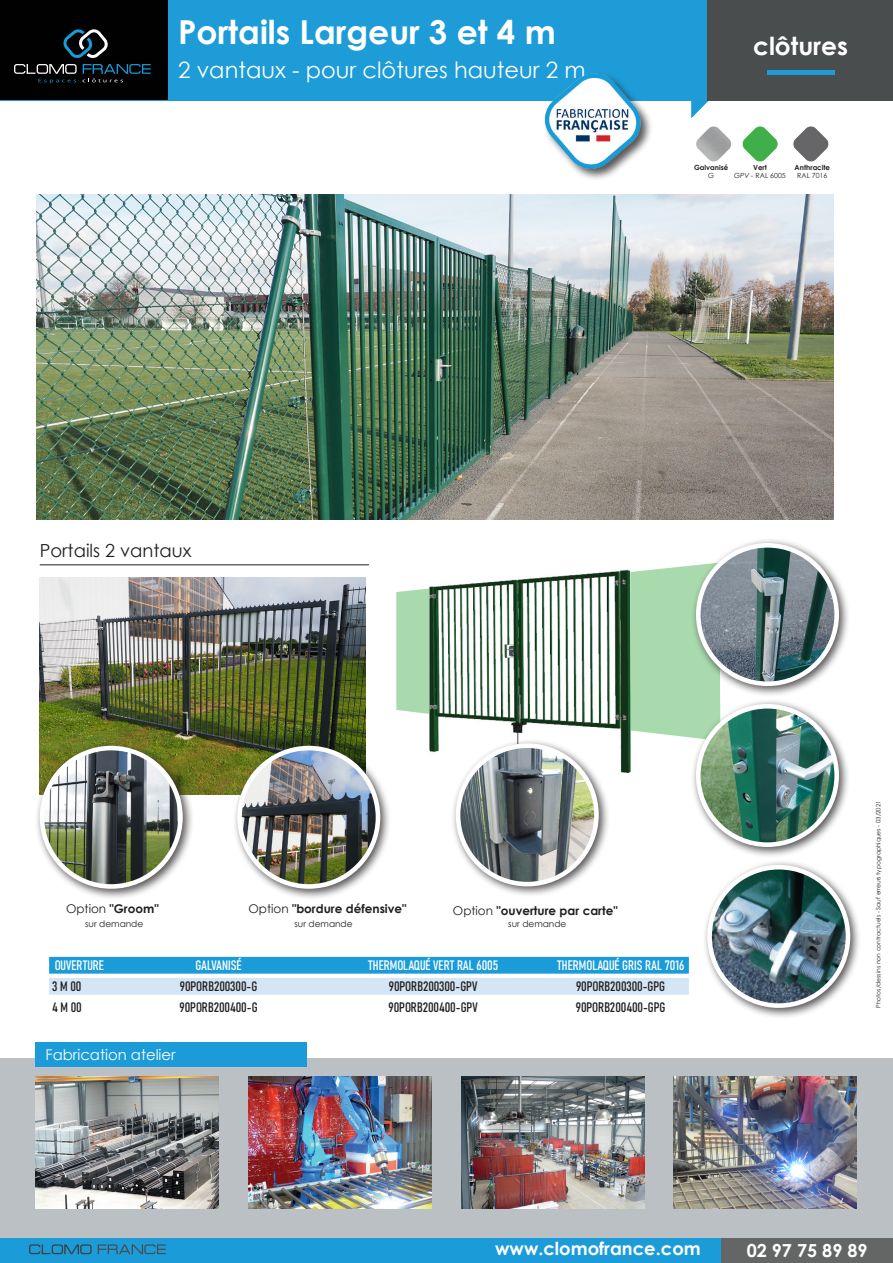
<style>
.page{position:relative;width:893px;height:1263px;background:#fff}
.page>*{position:absolute;margin:0;border:0;box-sizing:border-box;transform-origin:0 0}
.t1{font:700 33px "Century Gothic";color:#fff}
.t2{font:700 24.9px "Century Gothic";color:#fff}
.t3{font:22.5px "Century Gothic";color:#fff}
.t4{font:700 18px "Century Gothic";color:#fff}
.t5{font:18px "Century Gothic";color:#231f20}
.t6{font:14.85px "Century Gothic";color:#fff}
.t7{font:13.5px "Bahnschrift";letter-spacing:-.005em;color:#231f20}
.t8{font:13.5px "Bahnschrift";color:#fff}
.t9{font:700 12px "Century Gothic";color:#231f20}
.t10{font:9px "Century Gothic";color:#231f20}
.t11{font:700 7.05px "Century Gothic";color:#231f20}
.t12{font:7.05px "Century Gothic";color:#231f20}
.t13{font:italic 7.05px "Century Gothic";color:#231f20}
.t14{font:6px "Century Gothic";color:#231f20}
.s1{font-style:italic}
.s2{font-weight:400}
</style>
<div class="page">
<div style="left:0;top:0;width:893px;height:101px;background:#1d9cd8"></div>
<div style="left:707px;top:0;width:186px;height:101px;background:#4a4d4d"></div>
<hr style="left:767px;top:70px;width:67px;height:4px;background:#1d9cd8">
<div style="left:0;top:0;width:167px;height:100px;background:#010101"></div>
<svg style="left:14px;top:29px;width:137px;height:54px"></svg>
<svg style="left:691px;top:101px;width:17px;height:17px"></svg>
<div style="left:0;top:1235px;width:893px;height:28px;background:#1b9cd8"></div>
<svg style="left:29px;top:1244px;width:137px;height:10px"></svg>
<div style="left:721px;top:1235px;width:172px;height:28px;background:#646565"></div>
<div style="left:702px;top:860px;width:159px;height:159px;background:#231f20;opacity:.75"></div>
<img style="left:710px;top:867px;width:138px;height:138px;border-radius:69px">
<div style="left:707px;top:865px;width:143px;height:143px;border:5px solid #fff;border-radius:50%"></div>
<img style="left:429px;top:519px;width:202px;height:254px">
<div style="left:631px;top:565px;width:89px;height:173px;background:#a9daad"></div>
<div style="left:396px;top:588px;width:33px;height:126px;background:#a9daad"></div>
<hr style="left:40px;top:565px;width:329px;height:1px;background:#231f20">
<div style="left:49px;top:957px;width:640px;height:17px;background:#1b9cd8"></div>
<div style="left:49px;top:978px;width:640px;height:17px;background:#d4e5f5"></div>
<div style="left:0;top:1058px;width:893px;height:179px;background:#bbc0c4"></div>
<img style="left:36px;top:1077px;width:182px;height:132px">
<img style="left:674px;top:1077px;width:183px;height:132px">
<img style="left:461px;top:1077px;width:183px;height:132px">
<img style="left:249px;top:1077px;width:183px;height:132px">
<div style="left:35px;top:1042px;width:271px;height:24px;background:#1b9cd8"></div>
<svg style="left:742px;top:126px;width:36px;height:36px"></svg>
<svg style="left:696px;top:126px;width:35px;height:36px"></svg>
<svg style="left:793px;top:126px;width:36px;height:36px"></svg>
<img style="left:40px;top:577px;width:325px;height:217px">
<div style="left:35px;top:741px;width:159px;height:159px;background:#231f20;opacity:.75"></div>
<img style="left:42px;top:748px;width:138px;height:138px;border-radius:69px">
<div style="left:40px;top:746px;width:143px;height:143px;border:5px solid #fff;border-radius:50%"></div>
<div style="left:232px;top:741px;width:159px;height:159px;background:#231f20;opacity:.75"></div>
<img style="left:240px;top:748px;width:138px;height:138px;border-radius:69px">
<div style="left:237px;top:746px;width:143px;height:143px;border:5px solid #fff;border-radius:50%"></div>
<div style="left:691px;top:538px;width:159px;height:159px;background:#231f20;opacity:.75"></div>
<img style="left:698px;top:545px;width:139px;height:139px;border-radius:69px">
<div style="left:696px;top:543px;width:143px;height:143px;border:5px solid #fff;border-radius:50%"></div>
<div style="left:691px;top:699px;width:159px;height:159px;background:#231f20;opacity:.75"></div>
<img style="left:698px;top:706px;width:139px;height:139px;border-radius:69px">
<div style="left:696px;top:704px;width:143px;height:143px;border:5px solid #fff;border-radius:50%"></div>
<div style="left:451px;top:739px;width:159px;height:158px;background:#231f20;opacity:.75"></div>
<img style="left:458px;top:746px;width:138px;height:138px;border-radius:69px">
<div style="left:456px;top:743px;width:143px;height:143px;border:5px solid #fff;border-radius:50%"></div>
<img style="left:37px;top:195px;width:796px;height:324px">
<div style="left:543px;top:72px;width:110px;height:109px;background:#231f20;opacity:.75"></div>
<img style="left:543px;top:72px;width:100px;height:100px">
<p class="t1" style="left:178px;top:7px;width:379px">Portails Largeur 3 et 4 m</p>
<p class="t3" style="left:178px;top:54px;width:409px">2 vantaux - pour clôtures hauteur 2 m</p>
<p class="t2" style="left:753px;top:27px;width:96px">clôtures</p>
<p class="t11" style="left:694px;top:162px;width:36px">Galvanisé</p>
<p class="t13" style="left:708px;top:171px;width:8px">G</p>
<p class="t11" style="left:753px;top:162px;width:15px">Vert</p>
<p class="t12" style="left:734px;top:171px;width:53px"><span class="s1">GPV -</span> RAL 6005</p>
<p class="t11" style="left:795px;top:162px;width:37px">Anthracite</p>
<p class="t12" style="left:797px;top:171px;width:32px">RAL 7016</p>
<p class="t5" style="left:40px;top:537px;width:153px">Portails 2 vantaux</p>
<p class="t9" style="left:66px;top:899px;width:94px"><span class="s2">Option</span> "Groom"</p>
<p class="t9" style="left:248px;top:899px;width:160px"><span class="s2">Option</span> "bordure défensive"</p>
<p class="t9" style="left:453px;top:901px;width:166px"><span class="s2">Option</span> "ouverture par carte"</p>
<p class="t10" style="left:85px;top:918px;width:60px">sur demande</p>
<p class="t10" style="left:294px;top:918px;width:60px">sur demande</p>
<p class="t10" style="left:508px;top:918px;width:60px">sur demande</p>
<p class="t8" style="left:55px;top:955px;width:51px">OUVERTURE</p>
<p class="t8" style="left:196px;top:955px;width:48px">GALVANISÉ</p>
<p class="t8" style="left:368px;top:955px;width:132px">THERMOLAQUÉ VERT RAL 6005</p>
<p class="t8" style="left:557px;top:955px;width:129px">THERMOLAQUÉ GRIS RAL 7016</p>
<p class="t7" style="left:52px;top:976px;width:31px">3 M 00</p>
<p class="t7" style="left:180px;top:976px;width:79px">90PORB200300-G</p>
<p class="t7" style="left:389px;top:976px;width:90px">90PORB200300-GPV</p>
<p class="t7" style="left:576px;top:976px;width:91px">90PORB200300-GPG</p>
<p class="t7" style="left:52px;top:997px;width:31px">4 M 00</p>
<p class="t7" style="left:180px;top:997px;width:80px">90PORB200400-G</p>
<p class="t7" style="left:389px;top:997px;width:91px">90PORB200400-GPV</p>
<p class="t7" style="left:576px;top:997px;width:91px">90PORB200400-GPG</p>
<p class="t6" style="left:46px;top:1044px;width:132px">Fabrication atelier</p>
<p class="t14" style="left:874px;top:1008px;width:209px;rotate:-90deg">Photos/dessins non contractuels - Sauf erreurs typographiques - 03/2021</p>
<p class="t4" style="left:495px;top:1235px;width:207px">www.clomofrance.com</p>
<p class="t4" style="left:747px;top:1237px;width:122px">02 97 75 89 89</p>
</div>
